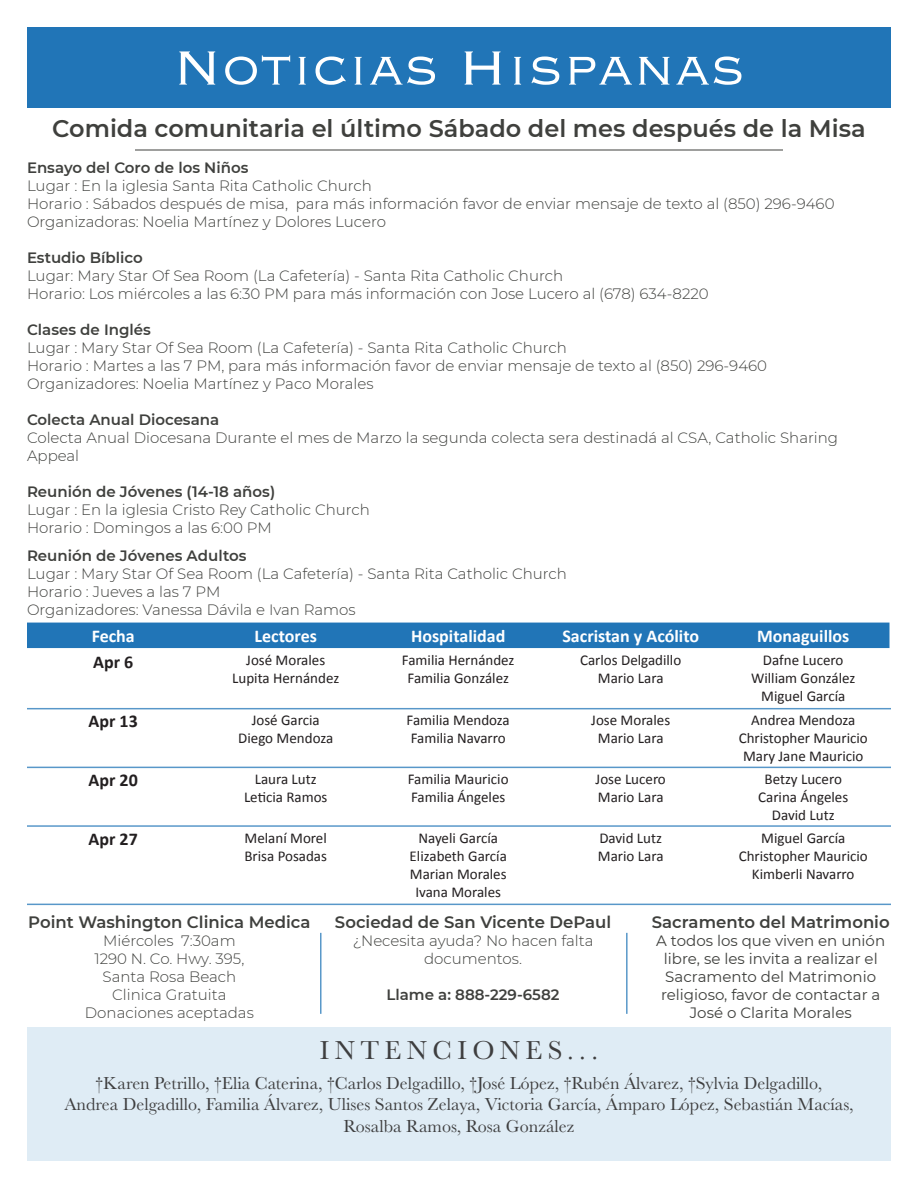
<style>
.page{position:relative;width:918px;height:1188px;background:#fff}
.page>*{position:absolute;margin:0;border:0;box-sizing:border-box;transform-origin:0 0}
.t1{font:300 63px "Copperplate";color:#fff}
.t2{font:27px "Baskerville";letter-spacing:.2em;color:#3e3e3f}
.t3{font:600 24px "Montserrat";color:#3f403d}
.t4{font:18px "Baskerville";color:#3e3e3f}
.t5{font:700 18px "Calibri";color:#fff}
.t6{font:700 18px "Calibri";color:#231f20}
.t7{font:600 16.5px "Montserrat";color:#3f403d}
.t8{font:300 15px/18px "Montserrat";color:#3f403d}
.t9{font:15px "Calibri";color:#231f20}
.t10{font:600 15px "Montserrat";color:#3f403d}
.t11{font:15px/18px "Montserrat";color:#3f403d;text-align:center}
</style>
<div class="page">
<div style="left:27px;top:27px;width:864px;height:81px;background:#2175b7"></div>
<div style="left:27px;top:1027px;width:864px;height:134px;background:#dfecf5"></div>
<hr style="left:135px;top:150px;width:648px;height:1px;background:#3f403d">
<hr style="left:320px;top:933px;width:2px;height:81px;background:#2175b7">
<hr style="left:626px;top:933px;width:2px;height:81px;background:#2175b7">
<hr style="left:27px;top:904px;width:864px;height:1px;background:#2175b7">
<div style="left:27px;top:623px;width:863px;height:25px;background:#2175b7"></div>
<hr style="left:27px;top:708px;width:864px;height:1px;background:#2175b7">
<hr style="left:27px;top:767px;width:864px;height:1px;background:#2175b7">
<hr style="left:27px;top:825px;width:864px;height:2px;background:#2175b7">
<p class="t1" style="left:173px;top:27px;width:574px">Noticias Hispanas</p>
<p class="t3" style="left:52px;top:112px;width:815px">Comida comunitaria el último Sábado del mes después de la Misa</p>
<p class="t10" style="left:27px;top:157px;width:223px">Ensayo del Coro de los Niños</p>
<p class="t8" style="left:27px;top:176px;width:346px">Lugar : En la iglesia Santa Rita Catholic Church</p>
<p class="t8" style="left:27px;top:194px;width:809px">Horario : Sábados después de misa, para más información favor de enviar mensaje de texto al (850) 296-9460<br>Organizadoras: Noelia Martínez y Dolores Lucero</p>
<p class="t10" style="left:27px;top:247px;width:117px">Estudio Bíblico</p>
<p class="t8" style="left:27px;top:266px;width:538px">Lugar: Mary Star Of Sea Room (La Cafetería) - Santa Rita Catholic Church</p>
<p class="t8" style="left:27px;top:284px;width:683px">Horario: Los miércoles a las 6:30 PM para más información con Jose Lucero al (678) 634-8220</p>
<p class="t10" style="left:27px;top:319px;width:125px">Clases de Inglés</p>
<p class="t8" style="left:27px;top:338px;width:541px">Lugar : Mary Star Of Sea Room (La Cafetería) - Santa Rita Catholic Church</p>
<p class="t8" style="left:27px;top:356px;width:742px">Horario : Martes a las 7 PM, para más información favor de enviar mensaje de texto al (850) 296-9460</p>
<p class="t8" style="left:27px;top:374px;width:348px">Organizadores: Noelia Martínez y Paco Morales</p>
<p class="t10" style="left:27px;top:409px;width:194px">Colecta Anual Diocesana</p>
<p class="t8" style="left:27px;top:428px;width:813px">Colecta Anual Diocesana Durante el mes de Marzo la segunda colecta sera destinadá al CSA, Catholic Sharing<br>Appeal</p>
<p class="t10" style="left:27px;top:481px;width:250px">Reunión de Jóvenes (14-18 años)</p>
<p class="t8" style="left:27px;top:500px;width:344px">Lugar : En la iglesia Cristo Rey Catholic Church</p>
<p class="t8" style="left:27px;top:518px;width:246px">Horario : Domingos a las 6:00 PM</p>
<p class="t10" style="left:27px;top:545px;width:221px">Reunión de Jóvenes Adultos</p>
<p class="t8" style="left:27px;top:565px;width:541px">Lugar : Mary Star Of Sea Room (La Cafetería) - Santa Rita Catholic Church</p>
<p class="t8" style="left:27px;top:583px;width:195px">Horario : Jueves a las 7 PM</p>
<p class="t8" style="left:27px;top:601px;width:330px">Organizadores: Vanessa Dávila e Ivan Ramos</p>
<p class="t5" style="left:92px;top:625px;width:45px">Fecha</p>
<p class="t5" style="left:255px;top:625px;width:64px">Lectores</p>
<p class="t5" style="left:411px;top:625px;width:96px">Hospitalidad</p>
<p class="t5" style="left:562px;top:625px;width:138px">Sacristan y Acólito</p>
<p class="t5" style="left:757px;top:625px;width:94px">Monaguillos</p>
<p class="t6" style="left:93px;top:650px;width:42px">Apr 6</p>
<p class="t9" style="left:246px;top:651px;width:81px">José Morales</p>
<p class="t9" style="left:232px;top:669px;width:109px">Lupita Hernández</p>
<p class="t9" style="left:402px;top:651px;width:114px">Familia Hernández</p>
<p class="t9" style="left:408px;top:669px;width:103px">Familia González</p>
<p class="t9" style="left:763px;top:651px;width:82px">Dafne Lucero</p>
<p class="t9" style="left:751px;top:669px;width:106px">William González</p>
<p class="t9" style="left:761px;top:687px;width:86px">Miguel García</p>
<p class="t9" style="left:580px;top:651px;width:103px">Carlos Delgadillo</p>
<p class="t9" style="left:598px;top:669px;width:67px">Mario Lara</p>
<p class="t6" style="left:89px;top:710px;width:51px">Apr 13</p>
<p class="t9" style="left:252px;top:710px;width:70px">José Garcia</p>
<p class="t9" style="left:238px;top:728px;width:97px">Diego Mendoza</p>
<p class="t9" style="left:407px;top:710px;width:105px">Familia Mendoza</p>
<p class="t9" style="left:411px;top:728px;width:97px">Familia Navarro</p>
<p class="t9" style="left:591px;top:710px;width:81px">Jose Morales</p>
<p class="t9" style="left:598px;top:728px;width:67px">Mario Lara</p>
<p class="t9" style="left:751px;top:710px;width:106px">Andrea Mendoza</p>
<p class="t9" style="left:739px;top:728px;width:131px">Christopher Mauricio</p>
<p class="t9" style="left:743px;top:746px;width:122px">Mary Jane Mauricio</p>
<p class="t6" style="left:89px;top:769px;width:51px">Apr 20</p>
<p class="t9" style="left:255px;top:770px;width:63px">Laura Lutz</p>
<p class="t9" style="left:244px;top:788px;width:85px">Leticia Ramos</p>
<p class="t9" style="left:408px;top:770px;width:102px">Familia Mauricio</p>
<p class="t9" style="left:411px;top:788px;width:96px">Familia Ángeles</p>
<p class="t9" style="left:596px;top:770px;width:72px">Jose Lucero</p>
<p class="t9" style="left:598px;top:788px;width:67px">Mario Lara</p>
<p class="t9" style="left:765px;top:770px;width:79px">Betzy Lucero</p>
<p class="t9" style="left:758px;top:788px;width:92px">Carina Ángeles</p>
<p class="t9" style="left:772px;top:806px;width:64px">David Lutz</p>
<p class="t6" style="left:89px;top:828px;width:51px">Apr 27</p>
<p class="t9" style="left:245px;top:829px;width:84px">Melaní Morel</p>
<p class="t9" style="left:244px;top:847px;width:84px">Brisa Posadas</p>
<p class="t9" style="left:418px;top:829px;width:81px">Nayeli García</p>
<p class="t9" style="left:410px;top:847px;width:99px">Elizabeth García</p>
<p class="t9" style="left:410px;top:865px;width:98px">Marian Morales</p>
<p class="t9" style="left:415px;top:883px;width:87px">Ivana Morales</p>
<p class="t9" style="left:599px;top:829px;width:64px">David Lutz</p>
<p class="t9" style="left:598px;top:847px;width:67px">Mario Lara</p>
<p class="t9" style="left:761px;top:829px;width:86px">Miguel García</p>
<p class="t9" style="left:739px;top:847px;width:131px">Christopher Mauricio</p>
<p class="t9" style="left:752px;top:865px;width:104px">Kimberli Navarro</p>
<p class="t7" style="left:28px;top:910px;width:284px">Point Washington Clinica Medica</p>
<p class="t8" style="left:103px;top:931px;width:134px">Miércoles 7:30am</p>
<p class="t8" style="left:94px;top:949px;width:151px">1290 N. Co. Hwy. 395,</p>
<p class="t8" style="left:103px;top:967px;width:135px">Santa Rosa Beach</p>
<p class="t8" style="left:112px;top:985px;width:116px">Clinica Gratuita</p>
<p class="t8" style="left:85px;top:1003px;width:170px">Donaciones aceptadas</p>
<p class="t7" style="left:335px;top:910px;width:278px">Sociedad de San Vicente DePaul</p>
<p class="t8" style="left:353px;top:931px;width:242px;text-align:center">¿Necesita ayuda? No hacen falta documentos.</p>
<p class="t10" style="left:387px;top:984px;width:175px">Llame a: 888-229-6582</p>
<p class="t7" style="left:652px;top:910px;width:239px">Sacramento del Matrimonio</p>
<p class="t11" style="left:656px;top:931px;width:230px">A todos los que viven en unión libre, se les invita a realizar el<br>Sacramento del Matrimonio religioso, favor de contactar a<br>José o Clarita Morales</p>
<p class="t2" style="left:320px;top:1033px;width:280px">INTENCIONES...</p>
<p class="t4" style="left:96px;top:1071px;width:728px">†Karen Petrillo, †Elia Caterina, †Carlos Delgadillo, †José López, †Rubén Álvarez, †Sylvia Delgadillo,</p>
<p class="t4" style="left:64px;top:1093px;width:791px">Andrea Delgadillo, Familia Álvarez, Ulises Santos Zelaya, Victoria García, Ámparo López, Sebastián Macías,</p>
<p class="t4" style="left:344px;top:1115px;width:232px">Rosalba Ramos, Rosa González</p>
</div>
